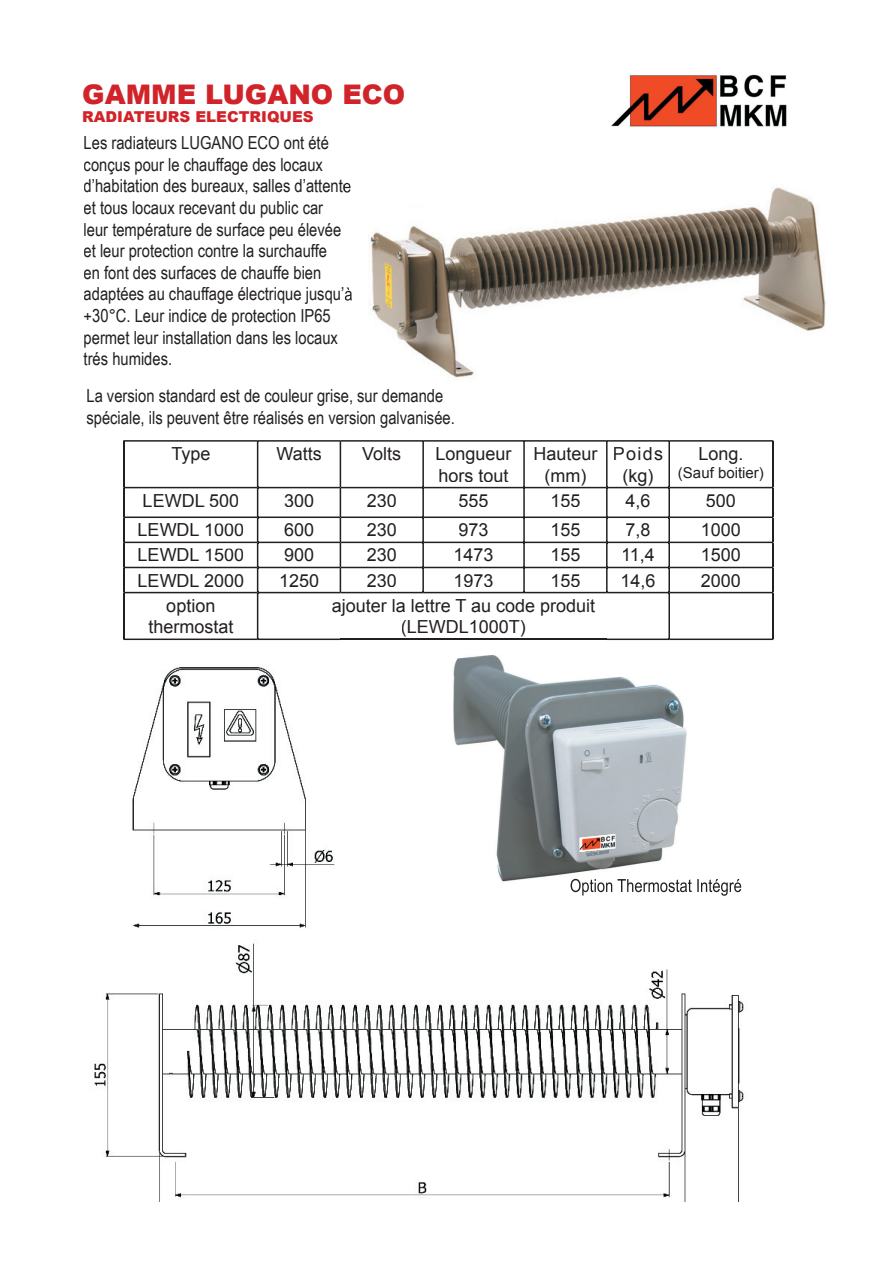
<style>
.page{position:relative;width:893px;height:1263px;background:#fff}
.page>*{position:absolute;margin:0;border:0;box-sizing:border-box;transform-origin:0 0}
.t1{font:900 27px "Arial";color:#d1232a}
.t2{font:18px/21.6px "Arial Narrow";color:#231f20}
.t3{font:18px/21.6px "Arial";color:#231f20;text-align:center}
.t4{font:900 15px "Arial";color:#d1232a}
.t5{font:15px "Arial";color:#231f20}
</style>
<div class="page">
<img style="left:370px;top:187px;width:456px;height:191px">
<svg style="left:123px;top:440px;width:650px;height:200px"></svg>
<img style="left:94px;top:943px;width:650px;height:258px">
<img style="left:132px;top:667px;width:203px;height:261px">
<img style="left:611px;top:74px;width:176px;height:53px">
<img style="left:344px;top:182px;width:7px;height:11px">
<img style="left:344px;top:287px;width:8px;height:14px">
<img style="left:453px;top:655px;width:289px;height:235px">
<img style="left:579px;top:834px;width:36px;height:18px">
<img style="left:571px;top:879px;width:170px;height:17px">
<h1 class="t1" style="left:82px;top:75px;width:325px">GAMME LUGANO ECO</h1>
<p class="t4" style="left:82px;top:106px;width:233px">RADIATEURS ELECTRIQUES</p>
<p class="t2" style="left:84px;top:131px;width:270px">Les radiateurs LUGANO ECO ont été conçus pour le chauffage des locaux d’habitation des bureaux, salles d’attente et tous locaux recevant du public car<br>leur température de surface peu élevée et leur protection contre la surchauffe<br>en font des surfaces de chauffe bien adaptées au chauffage électrique jusqu’à +30°C. Leur indice de protection IP65 permet leur installation dans les locaux trés humides.</p>
<p class="t2" style="left:86px;top:384px;width:370px">La version standard est de couleur grise, sur demande spéciale, ils peuvent être réalisés en version galvanisée.</p>
<p class="t3" style="left:171px;top:443px;width:41px">Type</p>
<p class="t3" style="left:276px;top:443px;width:47px">Watts</p>
<p class="t3" style="left:362px;top:443px;width:41px">Volts</p>
<p class="t3" style="left:436px;top:443px;width:78px;text-align:left">Longueur hors tout</p>
<p class="t3" style="left:533px;top:443px;width:66px">Hauteur (mm)</p>
<p class="t3" style="left:613px;top:443px;width:52px">Poids (kg)</p>
<p class="t3" style="left:698px;top:443px;width:47px">Long.</p>
<p class="t5" style="left:678px;top:463px;width:87px">(Sauf boitier)</p>
<p class="t3" style="left:143px;top:490px;width:98px">LEWDL 500</p>
<p class="t3" style="left:284px;top:490px;width:32px">300</p>
<p class="t3" style="left:367px;top:490px;width:32px">230</p>
<p class="t3" style="left:459px;top:490px;width:32px">555</p>
<p class="t3" style="left:550px;top:490px;width:32px">155</p>
<p class="t3" style="left:625px;top:490px;width:27px">4,6</p>
<p class="t3" style="left:706px;top:490px;width:32px">500</p>
<p class="t3" style="left:138px;top:519px;width:108px">LEWDL 1000</p>
<p class="t3" style="left:284px;top:519px;width:32px">600</p>
<p class="t3" style="left:367px;top:519px;width:32px">230</p>
<p class="t3" style="left:459px;top:519px;width:32px">973</p>
<p class="t3" style="left:550px;top:519px;width:32px">155</p>
<p class="t3" style="left:625px;top:519px;width:27px">7,8</p>
<p class="t3" style="left:701px;top:519px;width:42px">1000</p>
<p class="t3" style="left:138px;top:544px;width:108px">LEWDL 1500</p>
<p class="t3" style="left:284px;top:544px;width:32px">900</p>
<p class="t3" style="left:367px;top:544px;width:32px">230</p>
<p class="t3" style="left:454px;top:544px;width:42px">1473</p>
<p class="t3" style="left:550px;top:544px;width:32px">155</p>
<p class="t3" style="left:621px;top:544px;width:35px">11,4</p>
<p class="t3" style="left:701px;top:544px;width:42px">1500</p>
<p class="t3" style="left:138px;top:570px;width:108px">LEWDL 2000</p>
<p class="t3" style="left:279px;top:570px;width:42px">1250</p>
<p class="t3" style="left:367px;top:570px;width:32px">230</p>
<p class="t3" style="left:454px;top:570px;width:42px">1973</p>
<p class="t3" style="left:550px;top:570px;width:32px">155</p>
<p class="t3" style="left:620px;top:570px;width:37px">14,6</p>
<p class="t3" style="left:701px;top:570px;width:42px">2000</p>
<p class="t3" style="left:148px;top:595px;width:87px">option thermostat</p>
<p class="t3" style="left:332px;top:595px;width:265px">ajouter la lettre T au code produit (LEWDL1000T)</p>
</div>
